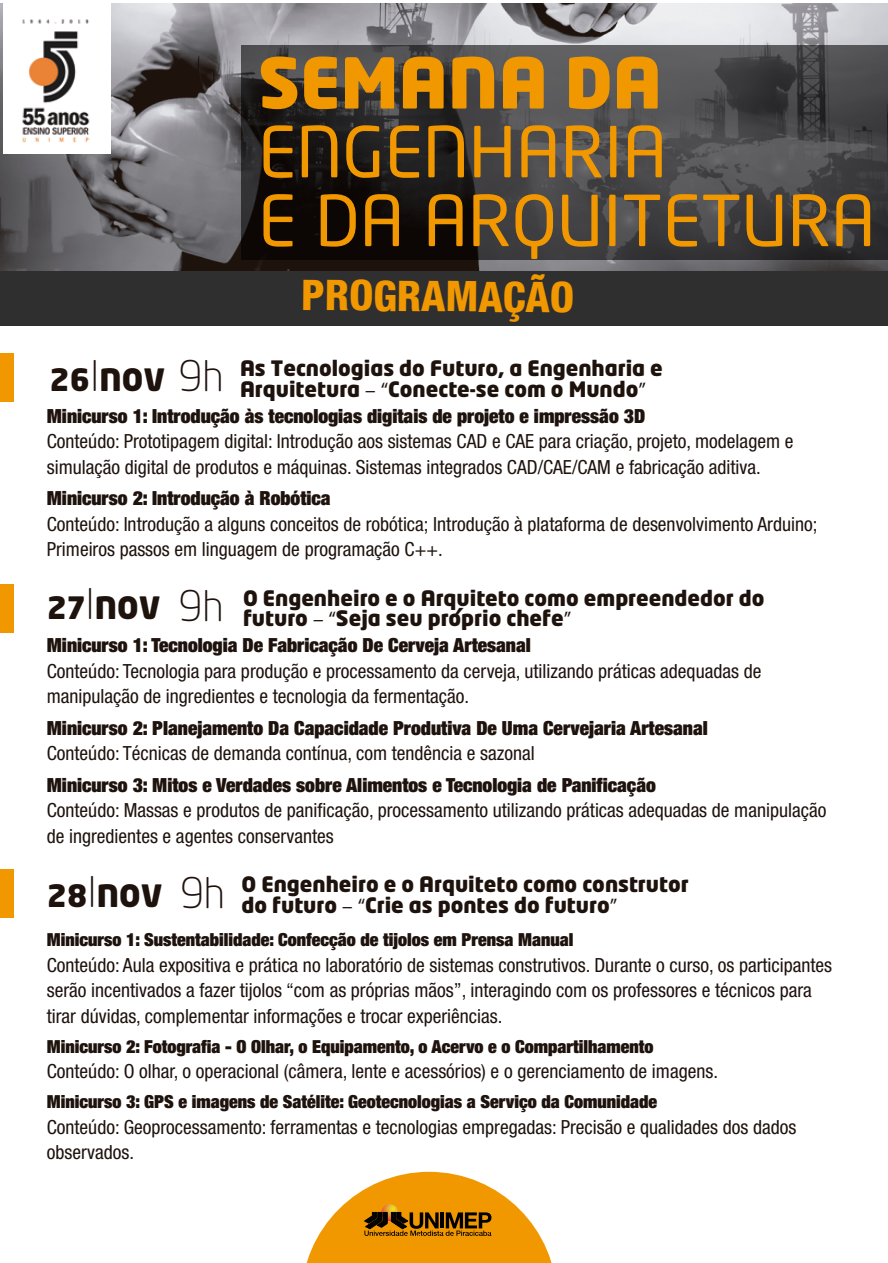
<style>
.page{position:relative;width:888px;height:1263px;background:#fff}
.page>*{position:absolute;margin:0;border:0;box-sizing:border-box;transform-origin:0 0}
.t1{font:69.3px/68.8px "Neo Tech";color:#f19800}
.t2{font:900 69.15px "Neo Tech";color:#f19800}
.t3{font:44.85px "Myriad Pro";color:#1e120d}
.t4{font:800 condensed 42.3px "Helvetica Neue";color:#f19800}
.t5{font:300 41.85px "Neo Tech";color:#1e120d}
.t6{font:900 30.45px "Neo Tech";color:#1e120d}
.t7{font:900 21px/20.7px "Neo Tech";color:#1e120d}
.t8{font:condensed 19.5px/25.5px "Helvetica Neue";color:#1e120d}
.t9{font:900 expanded 19.5px "Helvetica Neue";color:#1e120d}
.t10{font:900 expanded 18px "Helvetica Neue";color:#1e120d}
.s1{font-weight:300;font-size:41.85px}
.s2{font-family:"Myriad Pro";font-weight:400}
</style>
<div class="page">
<img style="left:0;top:3px;width:888px;height:268px">
<img style="left:3px;top:3px;width:107px;height:151px">
<svg style="left:241px;top:45px;width:647px;height:215px;background:#3b3a3b"></svg>
<div style="left:0;top:271px;width:888px;height:55px;background:#302f2f"></div>
<div style="left:0;top:354px;width:14px;height:48px;background:#f19800"></div>
<div style="left:0;top:584px;width:14px;height:48px;background:#f19800"></div>
<div style="left:0;top:870px;width:13px;height:48px;background:#f19800"></div>
<svg style="left:306px;top:1172px;width:246px;height:91px"></svg>
<h3 class="t6" style="left:50px;top:367px;width:117px">26<span class="s1">I</span>NOV</h3>
<h3 class="t5" style="left:178px;top:360px;width:47px">9h</h3>
<h2 class="t2" style="left:258px;top:54px;width:405px">SEMANA DA</h2>
<h1 class="t1" style="left:258px;top:121px;width:619px">ENGENHARIA<br>E DA ARQUITETURA</h1>
<h3 class="t4" style="left:302px;top:268px;width:274px;rotate:1deg">PROGRAMAÇÃO</h3>
<p class="t7" style="left:240px;top:359px;width:424px">As Tecnologias do Futuro, a Engenharia e<br>Arquitetura <span class="s2">– “</span>Conecte-se com o Mundo<span class="s2">”</span></p>
<p class="t9" style="left:47px;top:403px;width:600px">Minicurso 1: Introdução às tecnologias digitais de projeto e impressão 3D</p>
<p class="t8" style="left:47px;top:429px;width:748px">Conteúdo: Prototipagem digital: Introdução aos sistemas CAD e CAE para criação, projeto, modelagem e simulação digital de produtos e máquinas. Sistemas integrados CAD/CAE/CAM e fabricação aditiva.</p>
<p class="t9" style="left:47px;top:486px;width:285px">Minicurso 2: Introdução à Robótica</p>
<p class="t8" style="left:47px;top:511px;width:772px">Conteúdo: Introdução a alguns conceitos de robótica; Introdução à plataforma de desenvolvimento Arduino;<br>Primeiros passos em linguagem de programação C++.</p>
<h3 class="t6" style="left:47px;top:595px;width:115px">27<span class="s1">I</span>NOV</h3>
<h3 class="t5" style="left:178px;top:590px;width:47px">9h</h3>
<p class="t7" style="left:243px;top:589px;width:523px">O Engenheiro e o Arquiteto como empreendedor do futuro <span class="s2">– “</span>Seja seu proprio chefe<span class="s2">”</span></p>
<h3 class="t3" style="left:451px;top:596px;width:15px">´</h3>
<p class="t9" style="left:47px;top:633px;width:486px">Minicurso 1: Tecnologia De Fabricação De Cerveja Artesanal</p>
<p class="t8" style="left:47px;top:658px;width:716px">Conteúdo: Tecnologia para produção e processamento da cerveja, utilizando práticas adequadas de manipulação de ingredientes e tecnologia da fermentação.</p>
<p class="t9" style="left:47px;top:715px;width:663px">Minicurso 2: Planejamento Da Capacidade Produtiva De Uma Cervejaria Artesanal</p>
<p class="t8" style="left:47px;top:740px;width:489px">Conteúdo: Técnicas de demanda contínua, com tendência e sazonal</p>
<p class="t9" style="left:47px;top:772px;width:610px">Minicurso 3: Mitos e Verdades sobre Alimentos e Tecnologia de Panificação</p>
<p class="t8" style="left:47px;top:797px;width:781px">Conteúdo: Massas e produtos de panificação, processamento utilizando práticas adequadas de manipulação de ingredientes e agentes conservantes</p>
<h3 class="t6" style="left:47px;top:882px;width:117px">28<span class="s1">I</span>NOV</h3>
<h3 class="t5" style="left:180px;top:876px;width:47px">9h</h3>
<p class="t7" style="left:241px;top:875px;width:449px">O Engenheiro e o Arquiteto como construtor</p>
<p class="t7" style="left:241px;top:896px;width:377px">do futuro <span class="s2">– “</span>Crie as pontes do futuro<span class="s2">”</span></p>
<p class="t10" style="left:47px;top:928px;width:528px">Minicurso 1: Sustentabilidade: Confecção de tijolos em Prensa Manual</p>
<p class="t8" style="left:47px;top:952px;width:787px">Conteúdo: Aula expositiva e prática no laboratório de sistemas construtivos. Durante o curso, os participantes serão incentivados a fazer tijolos “com as próprias mãos”, interagindo com os professores e técnicos para tirar dúvidas, complementar informações e trocar experiências.</p>
<p class="t10" style="left:47px;top:1035px;width:608px">Minicurso 2: Fotografia - O Olhar, o Equipamento, o Acervo e o Compartilhamento</p>
<p class="t8" style="left:47px;top:1058px;width:673px">Conteúdo: O olhar, o operacional (câmera, lente e acessórios) e o gerenciamento de imagens.</p>
<p class="t10" style="left:47px;top:1090px;width:612px">Minicurso 3: GPS e imagens de Satélite: Geotecnologias a Serviço da Comunidade</p>
<p class="t8" style="left:47px;top:1114px;width:751px">Conteúdo: Geoprocessamento: ferramentas e tecnologias empregadas: Precisão e qualidades dos dados observados.</p>
</div>
